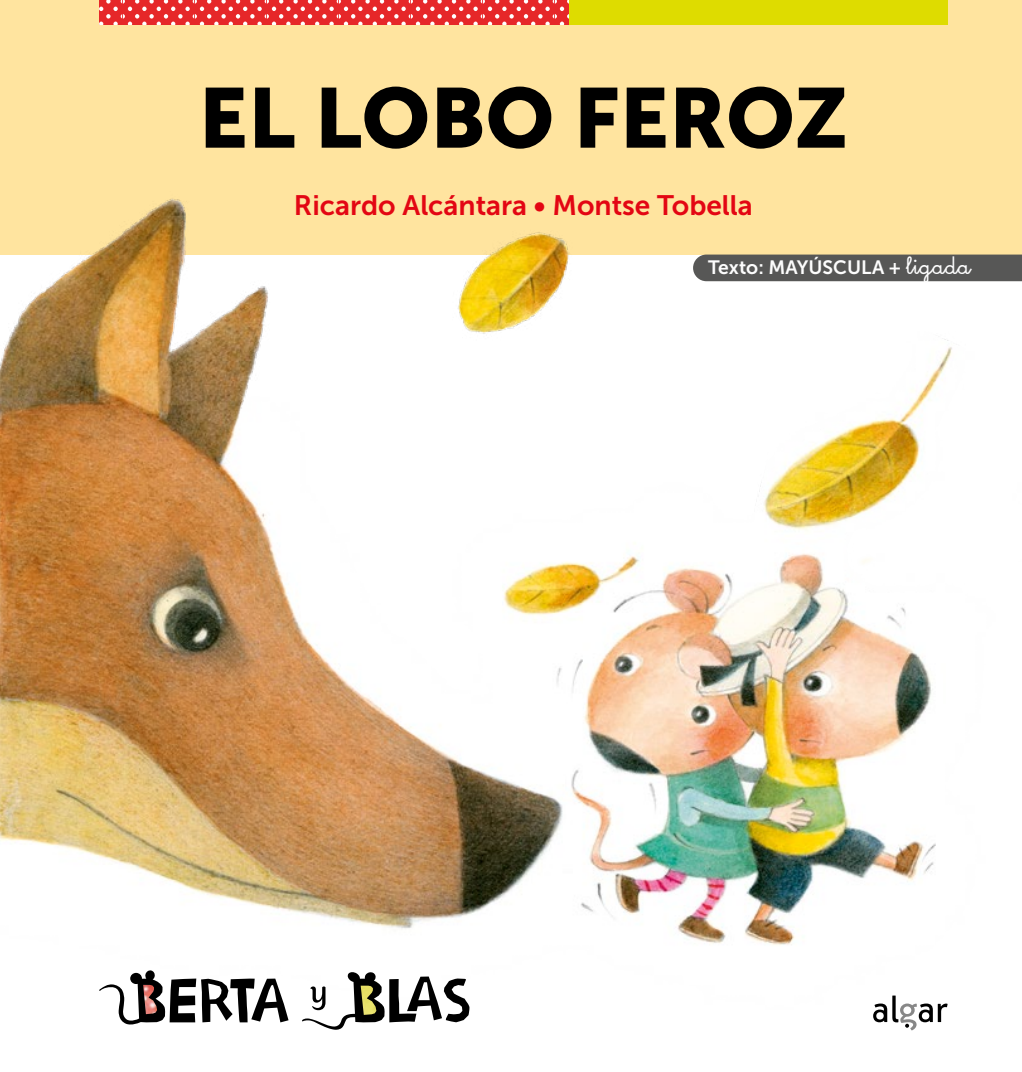
<style>
.page{position:relative;width:1022px;height:1072px;background:#fff}
.page>*{position:absolute;margin:0;border:0;box-sizing:border-box;transform-origin:0 0}
.t1{font:84px "Museo Sans 900";color:#000}
.t2{font:28px "Museo Sans 700";color:#e30613}
.t3{font:19.25px "Museo Sans 700";color:#fdfdfd}
.s1{font-family:"BR2 Escolar Negra";font-weight:700;font-size:26.25px}
</style>
<div class="page">
<img style="left:0;top:0;width:1022px;height:1031px">
<svg style="left:873px;top:995px;width:75px;height:35px"></svg>
<div style="left:693px;top:254px;width:329px;height:27px;background:#575756"></div>
<svg style="left:99px;top:969px;width:190px;height:56px"></svg>
<svg style="left:302px;top:971px;width:167px;height:58px"></svg>
<h1 class="t1" style="left:199px;top:71px;width:651px">EL LOBO FEROZ</h1>
<p class="t2" style="left:294px;top:190px;width:460px">Ricardo Alcántara • Montse Tobella</p>
<p class="t3" style="left:708px;top:257px;width:264px">Texto: MAYÚSCULA + <span class="s1">ligada</span></p>
</div>
